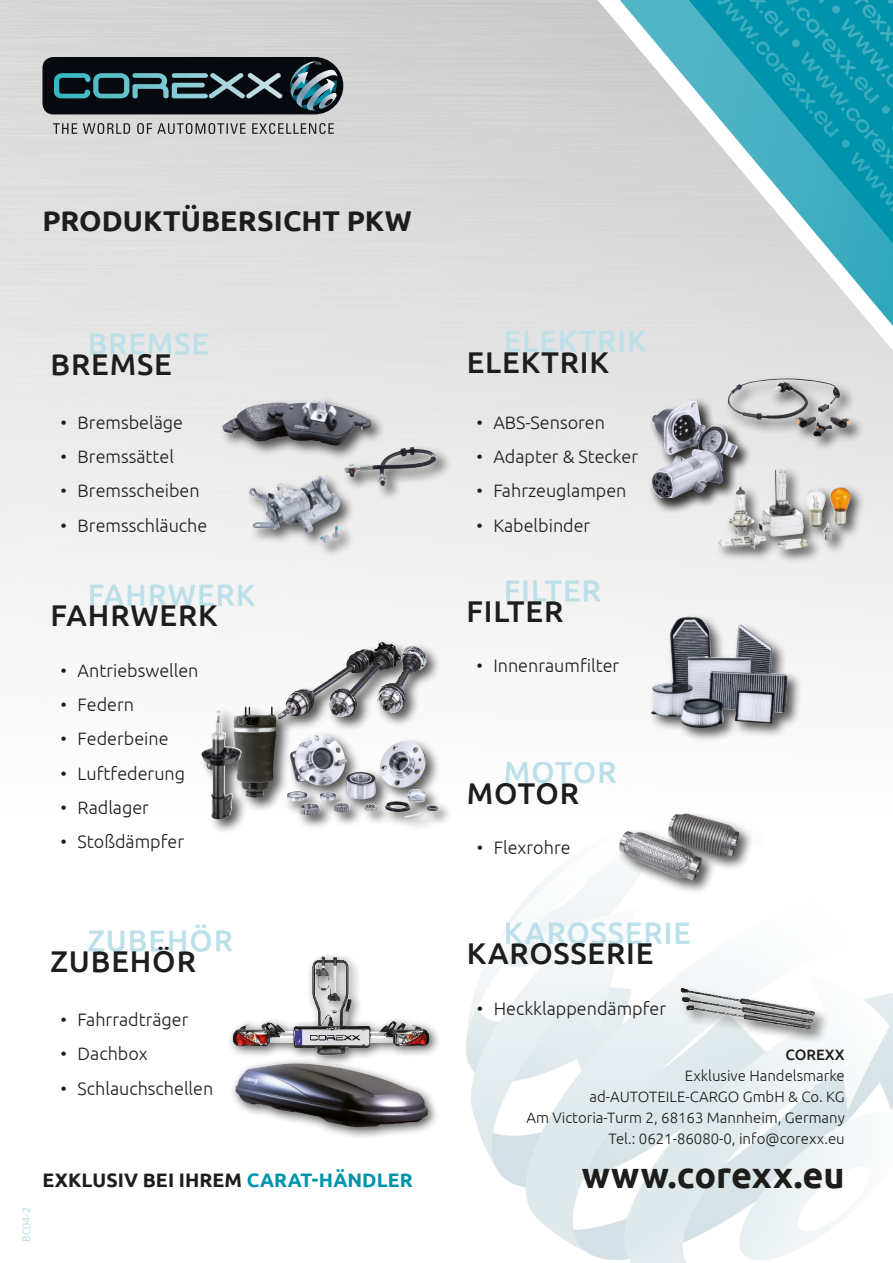
<style>
.page{position:relative;width:893px;height:1263px;background:#fff}
.page>*{position:absolute;margin:0;border:0;box-sizing:border-box;transform-origin:0 0}
.t1{font:700 36px "Ubuntu";letter-spacing:-.005em;color:#1d1d1b}
.t2{font:500 30px "Ubuntu";letter-spacing:.03em;color:#1d1d1b}
.Titel{font:700 28.5px "Ubuntu";color:#1d1d1b}
.t3{font:700 19.5px "Ubuntu";letter-spacing:.005em;color:#1d1d1b}
.t4{font:300 18px "Ubuntu";color:#1d1d1b}
.t5{font:300 15px "Ubuntu";color:#1d1d1b}
.t6{font:500 15px "Ubuntu";color:#1d1d1b}
.t7{font:12px "Calibri";color:#bce0e9}
.s1{color:#0094ac}
</style>
<div class="page">
<svg style="left:421px;top:0;width:472px;height:784px"></svg>
<img style="left:466px;top:881px;width:427px;height:382px">
<svg style="left:692px;top:0;width:201px;height:341px;background:#6cbac6"></svg>
<div style="left:649px;top:398px;width:103px;height:75px;background:#1d1d1b;opacity:.75"></div>
<img style="left:652px;top:401px;width:73px;height:45px">
<div style="left:648px;top:446px;width:91px;height:67px;background:#1d1d1b;opacity:.75"></div>
<img style="left:651px;top:449px;width:72px;height:49px">
<div style="left:725px;top:375px;width:140px;height:76px;background:#1d1d1b;opacity:.75"></div>
<img style="left:728px;top:378px;width:62px;height:42px">
<div style="left:246px;top:473px;width:109px;height:85px;background:#1d1d1b;opacity:.75"></div>
<img style="left:249px;top:476px;width:71px;height:50px">
<div style="left:219px;top:396px;width:167px;height:65px;background:#1d1d1b;opacity:.75"></div>
<img style="left:222px;top:399px;width:149px;height:47px">
<div style="left:341px;top:444px;width:111px;height:57px;background:#1d1d1b;opacity:.75"></div>
<img style="left:344px;top:447px;width:70px;height:30px">
<div style="left:276px;top:639px;width:165px;height:95px;background:#1d1d1b;opacity:.75"></div>
<img style="left:279px;top:632px;width:141px;height:98px">
<div style="left:284px;top:730px;width:169px;height:103px;background:#1d1d1b;opacity:.75"></div>
<img style="left:292px;top:734px;width:134px;height:69px">
<div style="left:198px;top:704px;width:94px;height:130px;background:#1d1d1b;opacity:.75"></div>
<img style="left:248px;top:706px;width:24px;height:9px">
<img style="left:201px;top:710px;width:18px;height:83px">
<div style="left:648px;top:613px;width:155px;height:130px;background:#1d1d1b;opacity:.75"></div>
<img style="left:651px;top:617px;width:137px;height:111px">
<div style="left:616px;top:828px;width:101px;height:68px;background:#1d1d1b;opacity:.75"></div>
<img style="left:619px;top:831px;width:83px;height:50px">
<div style="left:665px;top:810px;width:89px;height:61px;background:#1d1d1b;opacity:.75"></div>
<img style="left:668px;top:813px;width:72px;height:43px">
<div style="left:715px;top:466px;width:151px;height:99px;background:#1d1d1b;opacity:.75"></div>
<img style="left:727px;top:469px;width:77px;height:68px">
<div style="left:227px;top:951px;width:215px;height:116px;background:#1d1d1b;opacity:.75"></div>
<img style="left:233px;top:951px;width:198px;height:106px">
<div style="left:229px;top:1057px;width:211px;height:82px;background:#1d1d1b;opacity:.75"></div>
<img style="left:236px;top:1063px;width:192px;height:64px">
<div style="left:678px;top:985px;width:152px;height:59px;background:#1d1d1b;opacity:.75"></div>
<img style="left:675px;top:984px;width:145px;height:50px">
<svg style="left:90px;top:333px;width:118px;height:22px;background:#d3e3e7"></svg>
<svg style="left:89px;top:924px;width:144px;height:28px"></svg>
<svg style="left:506px;top:580px;width:94px;height:22px"></svg>
<svg style="left:506px;top:331px;width:140px;height:21px;background:#d2e0e4"></svg>
<svg style="left:90px;top:585px;width:165px;height:21px"></svg>
<svg style="left:506px;top:762px;width:110px;height:21px"></svg>
<svg style="left:506px;top:922px;width:184px;height:22px"></svg>
<svg style="left:53px;top:123px;width:281px;height:11px;background:#a3a3a2"></svg>
<svg style="left:43px;top:57px;width:300px;height:57px;background:#24363c"></svg>
<p class="Titel" style="left:43px;top:204px;width:371px">PRODUKTÜBERSICHT PKW</p>
<p class="t2" style="left:51px;top:345px;width:123px">BREMSE</p>
<p class="t2" style="left:467px;top:343px;width:144px">ELEKTRIK</p>
<p class="t4" style="left:61px;top:411px;width:124px">• Bremsbeläge</p>
<p class="t4" style="left:61px;top:446px;width:115px">• Bremssättel</p>
<p class="t4" style="left:61px;top:480px;width:141px">• Bremsscheiben</p>
<p class="t4" style="left:61px;top:515px;width:148px">• Bremsschläuche</p>
<p class="t4" style="left:476px;top:411px;width:130px">• ABS-Sensoren</p>
<p class="t4" style="left:476px;top:446px;width:163px">• Adapter &amp; Stecker</p>
<p class="t4" style="left:476px;top:480px;width:152px">• Fahrzeuglampen</p>
<p class="t4" style="left:476px;top:515px;width:115px">• Kabelbinder</p>
<p class="t2" style="left:51px;top:597px;width:169px">FAHRWERK</p>
<p class="t2" style="left:466px;top:592px;width:98px">FILTER</p>
<p class="t4" style="left:476px;top:655px;width:144px">• Innenraumfilter</p>
<p class="t4" style="left:61px;top:659px;width:139px">• Antriebswellen</p>
<p class="t4" style="left:61px;top:694px;width:75px">• Federn</p>
<p class="t4" style="left:61px;top:728px;width:110px">• Federbeine</p>
<p class="t4" style="left:61px;top:762px;width:126px">• Luftfederung</p>
<p class="t4" style="left:61px;top:797px;width:90px">• Radlager</p>
<p class="t4" style="left:61px;top:831px;width:125px">• Stoßdämpfer</p>
<p class="t4" style="left:477px;top:836px;width:95px">• Flexrohre</p>
<p class="t2" style="left:467px;top:774px;width:114px">MOTOR</p>
<p class="t7" style="left:18px;top:1242px;width:36px;rotate:-90deg">BC04-2</p>
<p class="t2" style="left:51px;top:942px;width:147px">ZUBEHÖR</p>
<p class="t4" style="left:61px;top:1009px;width:129px">• Fahrradträger</p>
<p class="t4" style="left:61px;top:1043px;width:89px">• Dachbox</p>
<p class="t4" style="left:61px;top:1077px;width:154px">• Schlauchschellen</p>
<p class="t2" style="left:467px;top:935px;width:188px">KAROSSERIE</p>
<p class="t4" style="left:477px;top:997px;width:191px">• Heckklappendämpfer</p>
<p class="t6" style="left:785px;top:1045px;width:61px">COREXX</p>
<p class="t5" style="left:685px;top:1067px;width:161px">Exklusive Handelsmarke</p>
<p class="t5" style="left:589px;top:1088px;width:257px">ad-AUTOTEILE-CARGO GmbH &amp; Co. KG</p>
<p class="t5" style="left:526px;top:1109px;width:320px">Am Victoria-Turm 2, 68163 Mannheim, Germany</p>
<p class="t5" style="left:608px;top:1130px;width:238px">Tel.: 0621-86080-0, info@corexx.eu</p>
<p class="t3" style="left:43px;top:1168px;width:372px">EXKLUSIV BEI IHREM <span class="s1">CARAT-HÄNDLER</span></p>
<p class="t1" style="left:582px;top:1153px;width:264px">www.corexx.eu</p>
</div>
